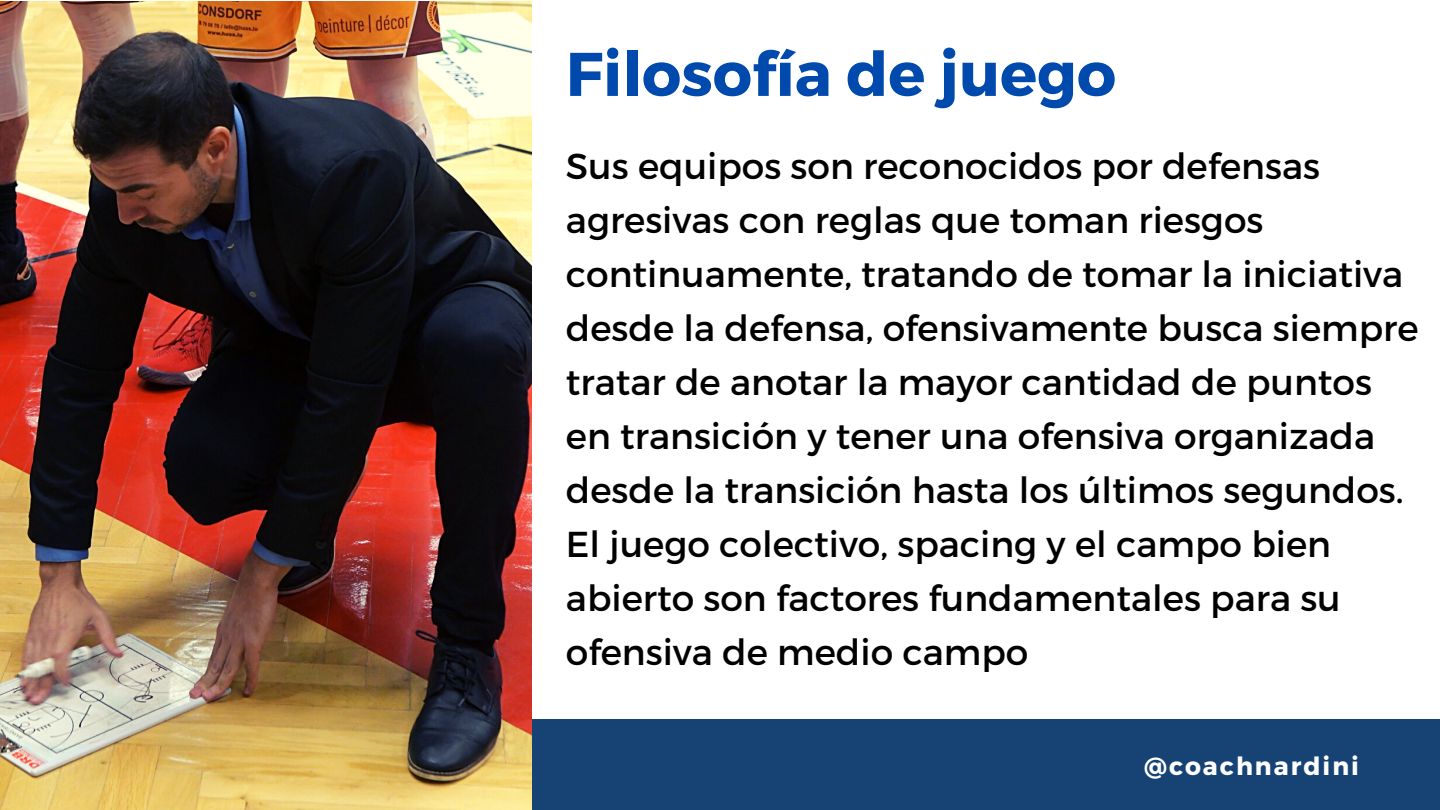
<style>
.page{position:relative;width:1440px;height:810px;background:#fff}
.page>*{position:absolute;margin:0;border:0;box-sizing:border-box;transform-origin:0 0}
.t1{font:700 61.6px "Montserrat";color:#004aad}
.t2{font:36px/54px "Montserrat";color:#000}
.t3{font:700 25px "Montserrat";letter-spacing:.08em;color:#fff}
</style>
<div class="page">
<div style="left:0;top:719px;width:1440px;height:91px;background:#164373"></div>
<img style="left:0;top:2px;width:531px;height:808px">
<p class="t1" style="left:566px;top:34px;width:552px">Filosofía de juego</p>
<p class="t2" style="left:566px;top:137px;width:854px">Sus equipos son reconocidos por defensas agresivas con reglas que toman riesgos continuamente, tratando de tomar la iniciativa desde la defensa, ofensivamente busca siempre tratar de anotar la mayor cantidad de puntos en transición y tener una ofensiva organizada desde la transición hasta los últimos segundos.<br>El juego colectivo, spacing y el campo bien abierto son factores fundamentales para su ofensiva de medio campo</p>
<p class="t3" style="left:1144px;top:750px;width:216px">@coachnardini</p>
</div>
